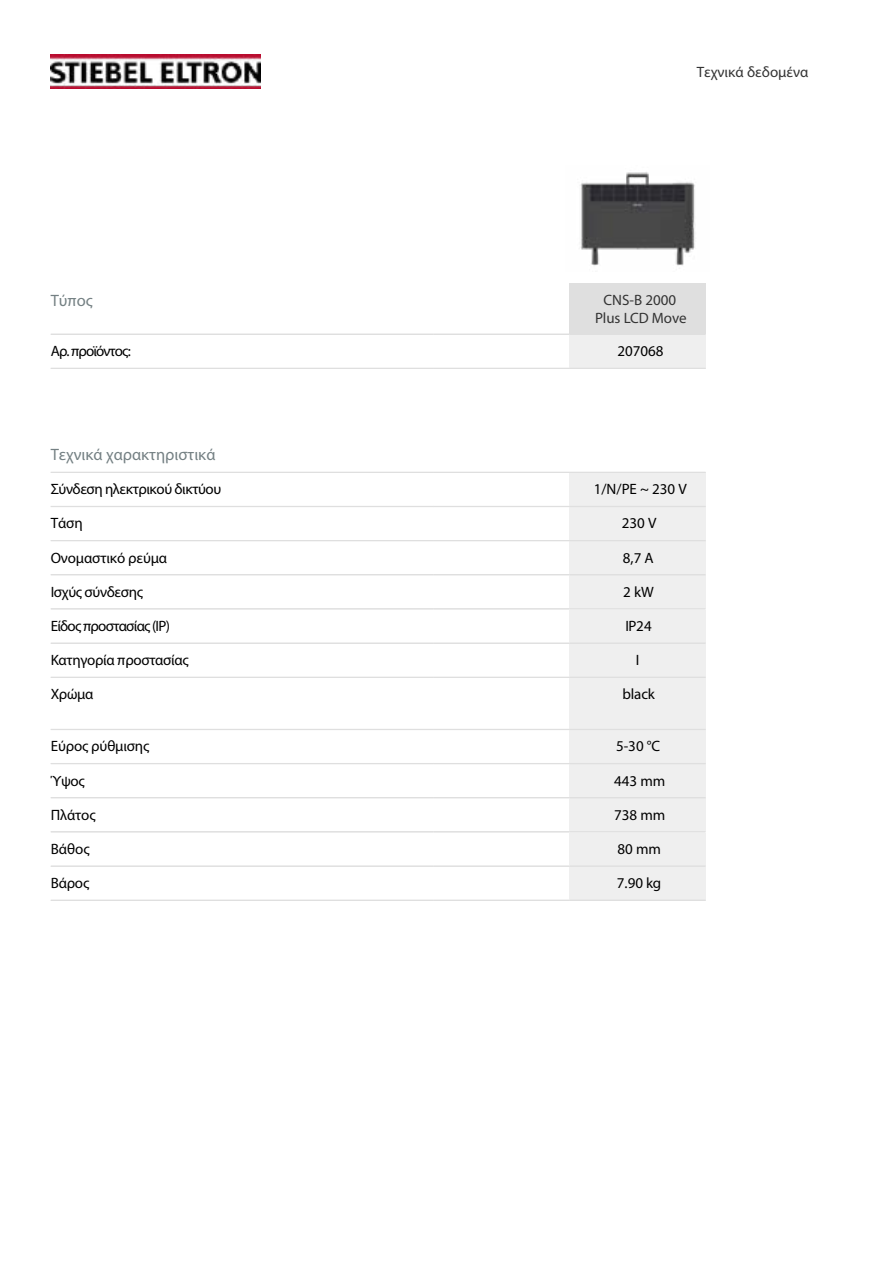
<style>
.page{position:relative;width:893px;height:1263px;background:#fff}
.page>*{position:absolute;margin:0;border:0;box-sizing:border-box;transform-origin:0 0}
.t1{font:16.5px "F2 FOCR Bczyk Com";color:#748083}
.t2{font:15px "STE Info Office";letter-spacing:-.02em;color:#000}
.t3{font:700 15px/18px "STE Info Office";letter-spacing:-.005em;color:#333;text-align:center}
.t4{font:15px "STE Info Office";letter-spacing:-.05em;color:#000}
.t5{font:15px "F2 FOCR Bczyk Com";color:#333}
.t6{font:15px "STE Info Office";letter-spacing:-.06em;color:#000}
</style>
<div class="page">
<img style="left:51px;top:54px;width:209px;height:34px">
<img style="left:580px;top:172px;width:115px;height:94px">
<div style="left:570px;top:283px;width:136px;height:51px;background:#dfdfdf"></div>
<hr style="left:51px;top:334px;width:382px;height:1px;background:#dfdfdf">
<hr style="left:433px;top:334px;width:137px;height:1px;background:#dfdfdf">
<div style="left:570px;top:335px;width:136px;height:33px;background:#efefef"></div>
<hr style="left:570px;top:334px;width:136px;height:1px;background:#dfdfdf">
<hr style="left:51px;top:368px;width:382px;height:1px;background:#dfdfdf">
<hr style="left:433px;top:368px;width:137px;height:1px;background:#dfdfdf">
<hr style="left:570px;top:368px;width:136px;height:1px;background:#dfdfdf">
<hr style="left:51px;top:472px;width:382px;height:1px;background:#dfdfdf">
<hr style="left:433px;top:472px;width:137px;height:1px;background:#dfdfdf">
<div style="left:570px;top:473px;width:136px;height:33px;background:#efefef"></div>
<hr style="left:570px;top:472px;width:136px;height:1px;background:#dfdfdf">
<hr style="left:51px;top:506px;width:382px;height:1px;background:#dfdfdf">
<hr style="left:51px;top:540px;width:382px;height:1px;background:#dfdfdf">
<hr style="left:433px;top:506px;width:137px;height:1px;background:#dfdfdf">
<hr style="left:433px;top:540px;width:137px;height:1px;background:#dfdfdf">
<div style="left:570px;top:507px;width:136px;height:33px;background:#efefef"></div>
<hr style="left:570px;top:506px;width:136px;height:1px;background:#dfdfdf">
<hr style="left:570px;top:540px;width:136px;height:1px;background:#dfdfdf">
<hr style="left:51px;top:541px;width:382px;height:1px;background:#dfdfdf">
<hr style="left:51px;top:574px;width:382px;height:1px;background:#dfdfdf">
<hr style="left:433px;top:541px;width:137px;height:1px;background:#dfdfdf">
<hr style="left:433px;top:574px;width:137px;height:1px;background:#dfdfdf">
<div style="left:570px;top:541px;width:136px;height:33px;background:#efefef"></div>
<hr style="left:570px;top:541px;width:136px;height:1px;background:#dfdfdf">
<hr style="left:570px;top:574px;width:136px;height:1px;background:#dfdfdf">
<hr style="left:51px;top:575px;width:382px;height:1px;background:#dfdfdf">
<hr style="left:51px;top:608px;width:382px;height:1px;background:#dfdfdf">
<hr style="left:433px;top:575px;width:137px;height:1px;background:#dfdfdf">
<hr style="left:433px;top:608px;width:137px;height:1px;background:#dfdfdf">
<div style="left:570px;top:575px;width:136px;height:33px;background:#efefef"></div>
<hr style="left:570px;top:575px;width:136px;height:1px;background:#dfdfdf">
<hr style="left:570px;top:608px;width:136px;height:1px;background:#dfdfdf">
<hr style="left:51px;top:609px;width:382px;height:1px;background:#dfdfdf">
<hr style="left:51px;top:642px;width:382px;height:1px;background:#dfdfdf">
<hr style="left:433px;top:609px;width:137px;height:1px;background:#dfdfdf">
<hr style="left:433px;top:642px;width:137px;height:1px;background:#dfdfdf">
<div style="left:570px;top:610px;width:136px;height:32px;background:#efefef"></div>
<hr style="left:570px;top:609px;width:136px;height:1px;background:#dfdfdf">
<hr style="left:570px;top:642px;width:136px;height:1px;background:#dfdfdf">
<hr style="left:51px;top:643px;width:382px;height:1px;background:#dfdfdf">
<hr style="left:433px;top:643px;width:137px;height:1px;background:#dfdfdf">
<div style="left:570px;top:644px;width:136px;height:33px;background:#efefef"></div>
<hr style="left:570px;top:643px;width:136px;height:1px;background:#dfdfdf">
<hr style="left:51px;top:677px;width:382px;height:1px;background:#dfdfdf">
<hr style="left:433px;top:677px;width:137px;height:1px;background:#dfdfdf">
<div style="left:570px;top:678px;width:136px;height:51px;background:#efefef"></div>
<hr style="left:570px;top:677px;width:136px;height:1px;background:#dfdfdf">
<hr style="left:51px;top:729px;width:382px;height:1px;background:#dfdfdf">
<hr style="left:51px;top:763px;width:382px;height:1px;background:#dfdfdf">
<hr style="left:433px;top:729px;width:137px;height:1px;background:#dfdfdf">
<hr style="left:433px;top:763px;width:137px;height:1px;background:#dfdfdf">
<div style="left:570px;top:730px;width:136px;height:33px;background:#efefef"></div>
<hr style="left:570px;top:729px;width:136px;height:1px;background:#dfdfdf">
<hr style="left:570px;top:763px;width:136px;height:1px;background:#dfdfdf">
<hr style="left:51px;top:764px;width:382px;height:1px;background:#dfdfdf">
<hr style="left:51px;top:797px;width:382px;height:1px;background:#dfdfdf">
<hr style="left:433px;top:764px;width:137px;height:1px;background:#dfdfdf">
<hr style="left:433px;top:797px;width:137px;height:1px;background:#dfdfdf">
<div style="left:570px;top:764px;width:136px;height:33px;background:#efefef"></div>
<hr style="left:570px;top:764px;width:136px;height:1px;background:#dfdfdf">
<hr style="left:570px;top:797px;width:136px;height:1px;background:#dfdfdf">
<hr style="left:51px;top:798px;width:382px;height:1px;background:#dfdfdf">
<hr style="left:51px;top:831px;width:382px;height:1px;background:#dfdfdf">
<hr style="left:433px;top:798px;width:137px;height:1px;background:#dfdfdf">
<hr style="left:433px;top:831px;width:137px;height:1px;background:#dfdfdf">
<div style="left:570px;top:798px;width:136px;height:33px;background:#efefef"></div>
<hr style="left:570px;top:798px;width:136px;height:1px;background:#dfdfdf">
<hr style="left:570px;top:831px;width:136px;height:1px;background:#dfdfdf">
<hr style="left:51px;top:832px;width:382px;height:1px;background:#dfdfdf">
<hr style="left:51px;top:865px;width:382px;height:1px;background:#dfdfdf">
<hr style="left:433px;top:832px;width:137px;height:1px;background:#dfdfdf">
<hr style="left:433px;top:865px;width:137px;height:1px;background:#dfdfdf">
<div style="left:570px;top:832px;width:136px;height:33px;background:#efefef"></div>
<hr style="left:570px;top:832px;width:136px;height:1px;background:#dfdfdf">
<hr style="left:570px;top:865px;width:136px;height:1px;background:#dfdfdf">
<hr style="left:51px;top:866px;width:382px;height:1px;background:#dfdfdf">
<hr style="left:433px;top:866px;width:137px;height:1px;background:#dfdfdf">
<div style="left:570px;top:867px;width:136px;height:33px;background:#efefef"></div>
<hr style="left:570px;top:866px;width:136px;height:1px;background:#dfdfdf">
<hr style="left:51px;top:900px;width:382px;height:1px;background:#dfdfdf">
<hr style="left:433px;top:900px;width:137px;height:1px;background:#dfdfdf">
<hr style="left:570px;top:900px;width:136px;height:1px;background:#dfdfdf">
<p class="t5" style="left:697px;top:62px;width:113px">Τεχνικά δεδομένα</p>
<p class="t1" style="left:51px;top:290px;width:43px">Τύπος</p>
<p class="t3" style="left:595px;top:290px;width:93px">CNS-B 2000<br>Plus LCD Move</p>
<p class="t6" style="left:51px;top:342px;width:82px">Αρ. προϊόντος:</p>
<p class="t2" style="left:617px;top:342px;width:48px">207068</p>
<p class="t1" style="left:51px;top:444px;width:166px">Τεχνικά χαρακτηριστικά</p>
<p class="t2" style="left:51px;top:480px;width:172px">Σύνδεση ηλεκτρικού δικτύου</p>
<p class="t2" style="left:594px;top:480px;width:95px">1/N/PE ~ 230 V</p>
<p class="t2" style="left:51px;top:514px;width:33px">Τάση</p>
<p class="t2" style="left:622px;top:514px;width:36px">230 V</p>
<p class="t2" style="left:51px;top:548px;width:118px">Ονομαστικό ρεύμα</p>
<p class="t2" style="left:623px;top:548px;width:32px">8,7 A</p>
<p class="t2" style="left:51px;top:582px;width:94px">Ισχύς σύνδεσης</p>
<p class="t2" style="left:623px;top:582px;width:32px">2 kW</p>
<p class="t4" style="left:51px;top:617px;width:121px">Είδος προστασίας (IP)</p>
<p class="t2" style="left:625px;top:617px;width:28px">IP24</p>
<p class="t2" style="left:51px;top:651px;width:139px">Κατηγορία προστασίας</p>
<p class="t2" style="left:636px;top:651px;width:5px">I</p>
<p class="t2" style="left:51px;top:685px;width:44px">Χρώμα</p>
<p class="t2" style="left:622px;top:685px;width:34px">black</p>
<p class="t2" style="left:51px;top:737px;width:100px">Εύρος ρύθμισης</p>
<p class="t2" style="left:616px;top:737px;width:46px">5-30 °C</p>
<p class="t2" style="left:51px;top:771px;width:36px">Ύψος</p>
<p class="t2" style="left:614px;top:771px;width:53px">443 mm</p>
<p class="t2" style="left:51px;top:805px;width:46px">Πλάτος</p>
<p class="t2" style="left:614px;top:805px;width:53px">738 mm</p>
<p class="t2" style="left:51px;top:840px;width:40px">Βάθος</p>
<p class="t2" style="left:617px;top:840px;width:45px">80 mm</p>
<p class="t2" style="left:51px;top:874px;width:40px">Βάρος</p>
<p class="t2" style="left:617px;top:874px;width:46px">7.90 kg</p>
</div>
